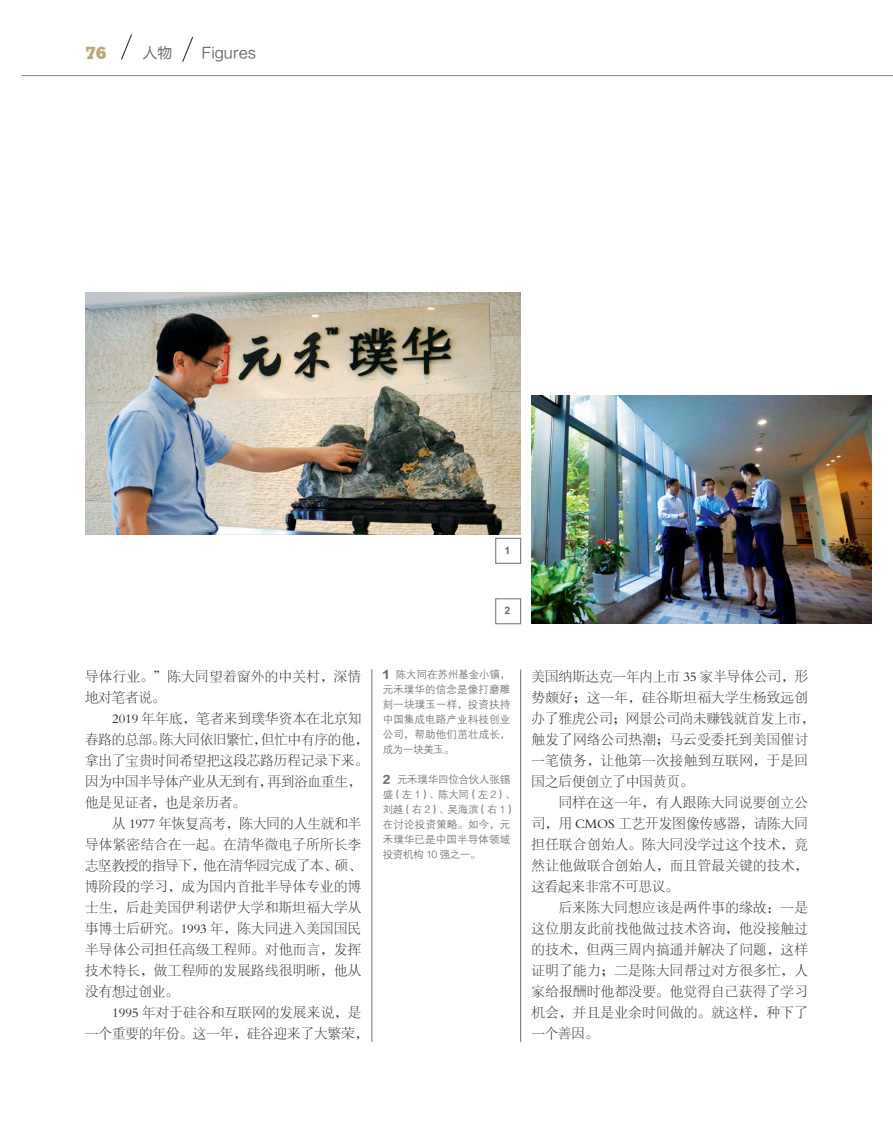
<style>
.page{position:relative;width:893px;height:1127px;background:#fff}
.page>*{position:absolute;margin:0;border:0;box-sizing:border-box;transform-origin:0 0}
.t1{font:800 16.95px "Stymie BT";color:#b8a779}
.t2{font:15px "FZLTHJW GB1 0";color:#6c6d70}
.正文{font:13.5px/21px "FZSYJW GB1 0";letter-spacing:.02em;color:#231f20;text-align:justify}
.正文-2{font:13.5px/21px "FZSYJW GB1 0";letter-spacing:-.01em;color:#231f20}
.正文-3{font:13.5px/21px "FZSYJW GB1 0";color:#231f20}
.t3{font:10.5px/15px "FZZDXJW GB1 0";letter-spacing:-.02em;color:#6c6d70}
.t4{font:10.5px/15px "FZZDXJW GB1 0";letter-spacing:.015em;color:#6c6d70;text-align:justify}
.t5{font:800 10.5px "C Hei 2 GB";color:#6c6d70}
.s1{font-family:"FZLTTHK GBK1 0"}
</style>
<div class="page">
<hr style="left:21px;top:75px;width:872px;height:1px;background:#808285">
<svg style="left:121px;top:34px;width:11px;height:26px"></svg>
<svg style="left:182px;top:36px;width:11px;height:26px"></svg>
<hr style="left:520px;top:669px;width:1px;height:373px;background:#6c6d70">
<hr style="left:372px;top:669px;width:1px;height:373px;background:#6c6d70">
<img style="left:85px;top:292px;width:435px;height:242px">
<img style="left:531px;top:395px;width:341px;height:229px">
<div style="left:495px;top:538px;width:26px;height:25px;background:#fff;border:1px solid #6c6d70"></div>
<div style="left:495px;top:598px;width:26px;height:26px;background:#fff;border:1px solid #6c6d70"></div>
<p class="t1" style="left:85px;top:43px;width:23px">76</p>
<p class="t2" style="left:142px;top:45px;width:31px">人物</p>
<p class="t2" style="left:201px;top:45px;width:56px">Figures</p>
<p class="t5" style="left:504px;top:545px;width:7px">1</p>
<p class="t5" style="left:504px;top:606px;width:7px">2</p>
<p class="正文" style="left:85px;top:666px;width:278px">导体行业。”陈大同望着窗外的中关村，深情地对笔者说。</p>
<p class="正文-2" style="left:85px;top:708px;width:285px;text-indent:27px">2019 年年底，笔者来到璞华资本在北京知春路的总部。陈大同依旧繁忙，但忙中有序的他，拿出了宝贵时间希望把这段芯路历程记录下来。因为中国半导体产业从无到有，再到浴血重生，他是见证者，也是亲历者。</p>
<p class="正文" style="left:85px;top:813px;width:278px;text-indent:27px">从 1977 年恢复高考，陈大同的人生就和半导体紧密结合在一起。在清华微电子所所长李志坚教授的指导下，他在清华园完成了本、硕、博阶段的学习，成为国内首批半导体专业的博士生，后赴美国伊利诺伊大学和斯坦福大学从事博士后研究。1993 年，陈大同进入美国国民半导体公司担任高级工程师。对他而言，发挥技术特长，做工程师的发展路线很明晰，他从没有想过创业。</p>
<p class="正文-3" style="left:85px;top:1002px;width:285px;text-indent:27px">1995 年对于硅谷和互联网的发展来说，是一个重要的年份。这一年，硅谷迎来了大繁荣，</p>
<p class="t4" style="left:383px;top:667px;width:129px"><span class="s1">1</span> 陈大同在苏州基金小镇，元禾璞华的信念是像打磨雕刻一块璞玉一样，投资扶持中国集成电路产业科技创业公司，帮助他们茁壮成长，成为一块美玉。</p>
<p class="t3" style="left:383px;top:772px;width:134px"><span class="s1">2</span> 元禾璞华四位合伙人张锡盛（左 1）、陈大同（左 2）、刘越（右 2）、吴海滨（右 1）在讨论投资策略。如今，元禾璞华已是中国半导体领域投资机构 10 强之一。</p>
<p class="正文" style="left:531px;top:666px;width:285px;text-align:left">美国纳斯达克一年内上市 35 家半导体公司，形势颇好；这一年，硅谷斯坦福大学生杨致远创办了雅虎公司；网景公司尚未赚钱就首发上市，触发了网络公司热潮；马云受委托到美国催讨一笔债务，让他第一次接触到互联网，于是回国之后便创立了中国黄页。</p>
<p class="正文" style="left:531px;top:792px;width:278px;text-indent:27px">同样在这一年，有人跟陈大同说要创立公司，用 CMOS 工艺开发图像传感器，请陈大同担任联合创始人。陈大同没学过这个技术，竟然让他做联合创始人，而且管最关键的技术，这看起来非常不可思议。</p>
<p class="正文" style="left:531px;top:897px;width:278px;text-indent:27px">后来陈大同想应该是两件事的缘故：一是这位朋友此前找他做过技术咨询，他没接触过的技术，但两三周内搞通并解决了问题，这样证明了能力；二是陈大同帮过对方很多忙，人家给报酬时他都没要。他觉得自己获得了学习机会，并且是业余时间做的。就这样，种下了一个善因。</p>
</div>
